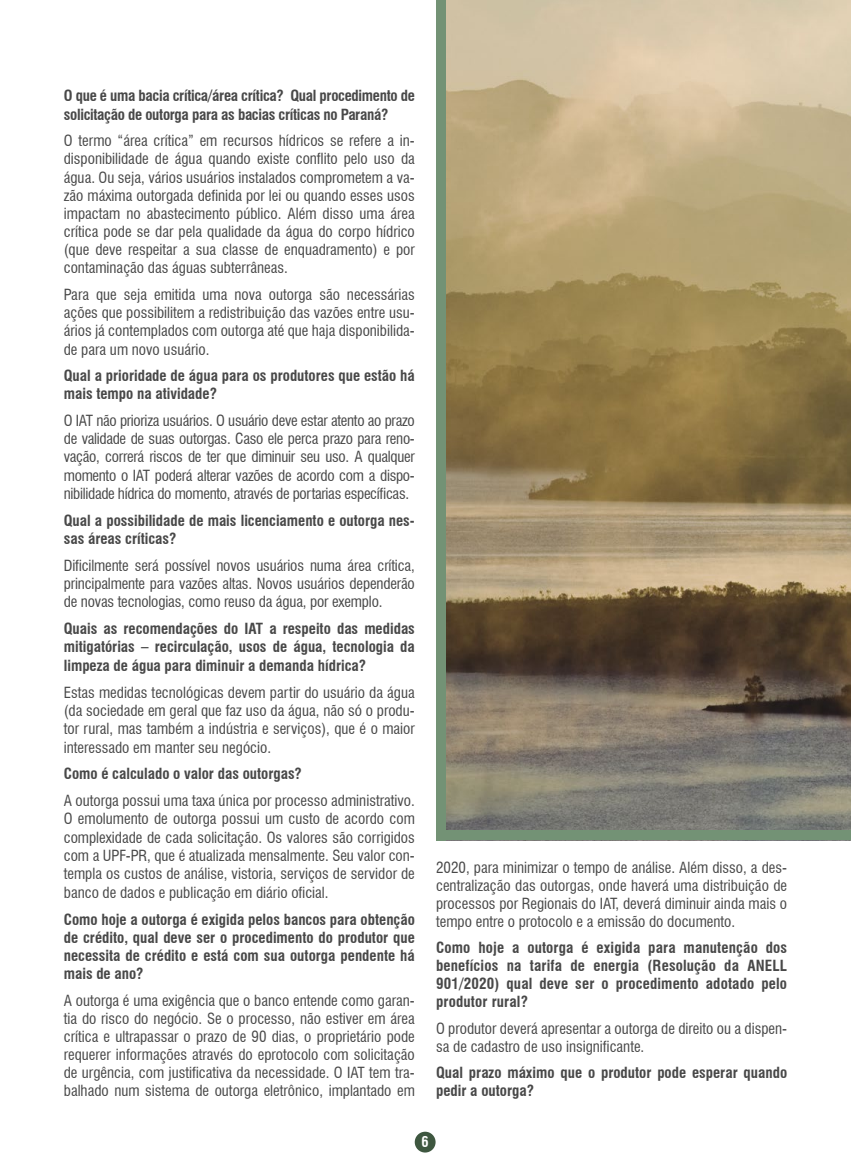
<style>
.page{position:relative;width:851px;height:1170px;background:#fff}
.page>*{position:absolute;margin:0;border:0;box-sizing:border-box;transform-origin:0 0}
.t1{font:condensed 15px/18.1px "Swiss 721 BT";color:#484848;text-align:justify}
.t2{font:700 condensed 15px/18.3px "Swiss 721 BT";color:#484848}
.t3{font:700 condensed 15px/18.1px "Swiss 721 BT";letter-spacing:-.02em;color:#484848}
.t4{font:700 condensed 14.4px "Swiss 721 BT";color:#fff}
</style>
<div class="page">
<div style="left:414px;top:1131px;width:21px;height:21px;background:#3e5740;border-radius:50%"></div>
<img style="left:446px;top:0;width:404px;height:830px">
<div style="left:436px;top:0;width:10px;height:840px;background:#739275"></div>
<div style="left:443px;top:830px;width:407px;height:10px;background:#739275"></div>
<p class="t3" style="left:64px;top:87px;width:352px">O que é uma bacia crítica/área crítica? Qual procedimento de solicitação de outorga para as bacias críticas no Paraná?</p>
<p class="t1" style="left:64px;top:132px;width:352px">O termo “área crítica” em recursos hídricos se refere a in&shy;disponibilidade de água quando existe conflito pelo uso da água. Ou seja, vários usuários instalados comprometem a va&shy;zão máxima outorgada definida por lei ou quando esses usos impactam no abastecimento público. Além disso uma área crítica pode se dar pela qualidade da água do corpo hídrico (que deve respeitar a sua classe de enquadramento) e por contaminação das águas subterrâneas.</p>
<p class="t1" style="left:64px;top:285px;width:352px">Para que seja emitida uma nova outorga são necessárias ações que possibilitem a redistribuição das vazões entre usu&shy;ários já contemplados com outorga até que haja disponibilida&shy;de para um novo usuário.</p>
<p class="t2" style="left:64px;top:367px;width:352px">Qual a prioridade de água para os produtores que estão há mais tempo na atividade?</p>
<p class="t1" style="left:64px;top:411px;width:352px">O IAT não prioriza usuários. O usuário deve estar atento ao prazo de validade de suas outorgas. Caso ele perca prazo para reno&shy;vação, correrá riscos de ter que diminuir seu uso. A qualquer momento o IAT poderá alterar vazões de acordo com a dispo&shy;nibilidade hídrica do momento, através de portarias específicas.</p>
<p class="t2" style="left:64px;top:511px;width:352px">Qual a possibilidade de mais licenciamento e outorga nes&shy;sas áreas críticas?</p>
<p class="t1" style="left:64px;top:556px;width:352px">Dificilmente será possível novos usuários numa área crítica, principalmente para vazões altas. Novos usuários dependerão de novas tecnologias, como reuso da água, por exemplo.</p>
<p class="t2" style="left:64px;top:619px;width:352px;text-align:justify">Quais as recomendações do IAT a respeito das medidas mitigatórias – recirculação, usos de água, tecnologia da limpeza de água para diminuir a demanda hídrica?</p>
<p class="t1" style="left:64px;top:683px;width:352px">Estas medidas tecnológicas devem partir do usuário da água (da sociedade em geral que faz uso da água, não só o produ&shy;tor rural, mas também a indústria e serviços), que é o maior interessado em manter seu negócio.</p>
<p class="t2" style="left:64px;top:764px;width:240px">Como é calculado o valor das outorgas?</p>
<p class="t1" style="left:64px;top:791px;width:352px">A outorga possui uma taxa única por processo administrativo.<br>O emolumento de outorga possui um custo de acordo com complexidade de cada solicitação. Os valores são corrigidos com a UPF-PR, que é atualizada mensalmente. Seu valor con&shy;templa os custos de análise, vistoria, serviços de servidor de banco de dados e publicação em diário oficial.</p>
<p class="t2" style="left:64px;top:909px;width:352px;text-align:justify">Como hoje a outorga é exigida pelos bancos para obtenção de crédito, qual deve ser o procedimento do produtor que necessita de crédito e está com sua outorga pendente há mais de ano?</p>
<p class="t1" style="left:64px;top:991px;width:352px">A outorga é uma exigência que o banco entende como garan&shy;tia do risco do negócio. Se o processo, não estiver em área crítica e ultrapassar o prazo de 90 dias, o proprietário pode requerer informações através do eprotocolo com solicitação de urgência, com justificativa da necessidade. O IAT tem tra&shy;balhado num sistema de outorga eletrônico, implantado em</p>
<p class="t1" style="left:436px;top:858px;width:352px">2020, para minimizar o tempo de análise. Além disso, a des&shy;centralização das outorgas, onde haverá uma distribuição de processos por Regionais do IAT, deverá diminuir ainda mais o tempo entre o protocolo e a emissão do documento.</p>
<p class="t2" style="left:436px;top:938px;width:352px;text-align:justify">Como hoje a outorga é exigida para manutenção dos benefícios na tarifa de energia (Resolução da ANELL 901/2020) qual deve ser o procedimento adotado pelo produtor rural?</p>
<p class="t1" style="left:436px;top:1019px;width:352px">O produtor deverá apresentar a outorga de direito ou a dispen&shy;sa de cadastro de uso insignificante.</p>
<p class="t2" style="left:436px;top:1063px;width:352px">Qual prazo máximo que o produtor pode esperar quando pedir a outorga?</p>
<p class="t4" style="left:421px;top:1133px;width:9px">6</p>
</div>
